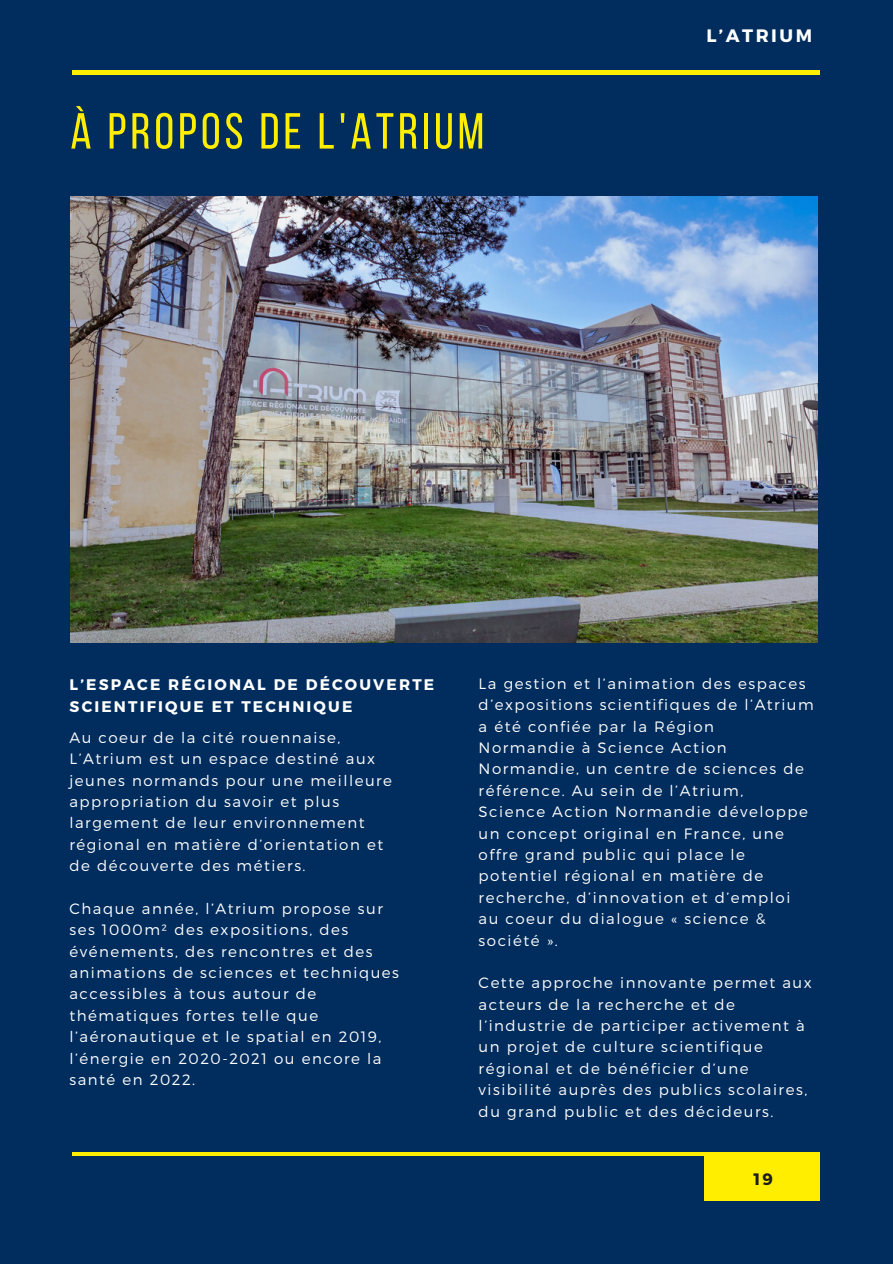
<style>
.page{position:relative;width:893px;height:1264px;background:#fff}
.page>*{position:absolute;margin:0;border:0;box-sizing:border-box;transform-origin:0 0}
.t1{font:50.55px "Bebas Neue";letter-spacing:.08em;color:#fe0}
.t2{font:700 18px "Montserrat";letter-spacing:.14em;color:#fff}
.t3{font:700 16.5px "Montserrat";color:#1d1d1b}
.t4{font:700 15.3px/21.3px "Montserrat";letter-spacing:.14em;color:#fff}
.t5{font:300 15px/21.3px "Montserrat";letter-spacing:.1em;color:#fff}
</style>
<div class="page">
<div style="left:0;top:0;width:892px;height:1263px;background:#002d5e"></div>
<hr style="left:72px;top:71px;width:747px;height:3px;background:#fe0">
<div style="left:704px;top:1154px;width:115px;height:46px;background:#fe0"></div>
<hr style="left:72px;top:1152px;width:747px;height:3px;background:#fe0">
<img style="left:70px;top:196px;width:747px;height:447px">
<p class="t1" style="left:70px;top:111px;width:415px">À PROPOS DE L'ATRIUM</p>
<h1 class="t2" style="left:706px;top:24px;width:107px">L’ATRIUM</h1>
<h3 class="t4" style="left:70px;top:673px;width:366px">L’ESPACE RÉGIONAL DE DÉCOUVERTE<br>SCIENTIFIQUE ET TECHNIQUE</h3>
<p class="t5" style="left:478px;top:672px;width:336px">La gestion et l’animation des espaces d’expositions scientifiques de l’Atrium a été confiée par la Région<br>Normandie à Science Action<br>Normandie, un centre de sciences de référence. Au sein de l’Atrium,<br>Science Action Normandie développe un concept original en France, une offre grand public qui place le potentiel régional en matière de recherche, d’innovation et d’emploi au coeur du dialogue « science &amp; société ».</p>
<p class="t5" style="left:478px;top:971px;width:334px">Cette approche innovante permet aux acteurs de la recherche et de l’industrie de participer activement à un projet de culture scientifique régional et de bénéficier d’une visibilité auprès des publics scolaires, du grand public et des décideurs.</p>
<p class="t5" style="left:69px;top:726px;width:324px">Au coeur de la cité rouennaise,<br>L’Atrium est un espace destiné aux jeunes normands pour une meilleure appropriation du savoir et plus largement de leur environnement régional en matière d’orientation et de découverte des métiers.</p>
<p class="t5" style="left:69px;top:897px;width:331px">Chaque année, l’Atrium propose sur ses 1000m² des expositions, des événements, des rencontres et des animations de sciences et techniques accessibles à tous autour de thématiques fortes telle que l’aéronautique et le spatial en 2019, l’énergie en 2020-2021 ou encore la santé en 2022.</p>
<h2 class="t3" style="left:753px;top:1168px;width:21px">19</h2>
</div>
